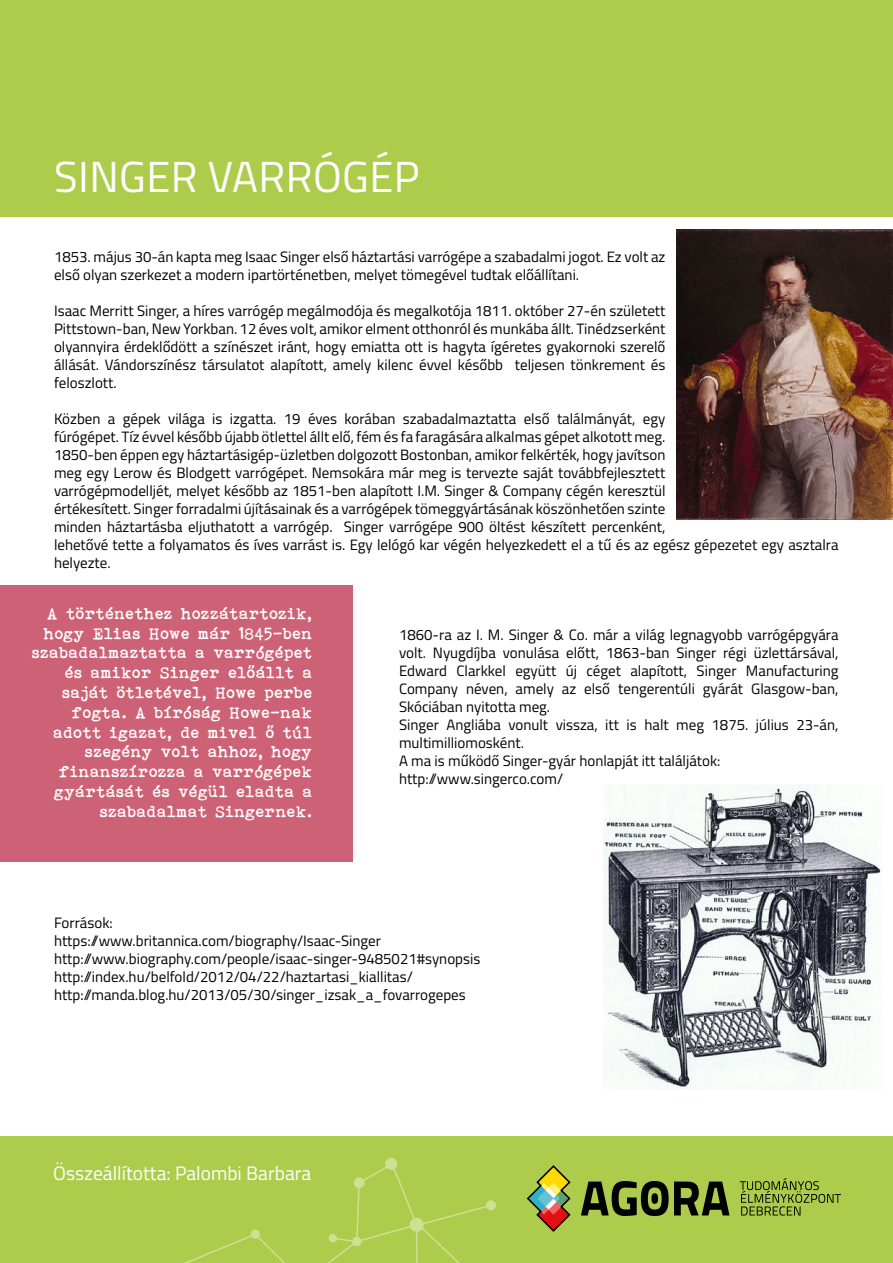
<style>
.page{position:relative;width:893px;height:1263px;background:#fff}
.page>*{position:absolute;margin:0;border:0;box-sizing:border-box;transform-origin:0 0}
.t1{font:43.5px "Titillium";letter-spacing:.01em;color:#fff}
.t2{font:19.5px "Titillium";color:#fff}
.t3{font:16.5px/19.8px "Bohemian typewriter";color:#fff;text-align:right}
.t4{font:15px/18px "Titillium";color:#000}
</style>
<div class="page">
<div style="left:0;top:1136px;width:893px;height:127px;background:#aecc4b"></div>
<div style="left:386px;top:1158px;width:10px;height:11px;background:#cee092;border-radius:50%"></div>
<div style="left:385px;top:1158px;width:12px;height:12px;border:2px solid #fff;border-radius:50%"></div>
<div style="left:486px;top:1200px;width:10px;height:10px;border:2px solid #fff;border-radius:50%"></div>
<svg style="left:184px;top:1162px;width:309px;height:101px"></svg>
<svg style="left:526px;top:1165px;width:45px;height:67px"></svg>
<svg style="left:581px;top:1181px;width:148px;height:35px"></svg>
<div style="left:651px;top:1193px;width:7px;height:11px;background:#000;border-radius:50%"></div>
<svg style="left:740px;top:1178px;width:101px;height:37px"></svg>
<div style="left:0;top:585px;width:353px;height:276px;background:#cd6176"></div>
<div style="left:0;top:0;width:893px;height:217px;background:#aecc4b"></div>
<img style="left:676px;top:230px;width:217px;height:290px">
<img style="left:604px;top:785px;width:279px;height:304px">
<h1 class="t1" style="left:54px;top:145px;width:367px">SINGER VARRÓGÉP</h1>
<p class="t4" style="left:54px;top:247px;width:613px">1853. május 30-án kapta meg Isaac Singer első háztartási varrógépe a szabadalmi jogot. Ez volt az első olyan szerkezet a modern ipartörténetben, melyet tömegével tudtak előállítani.</p>
<p class="t4" style="left:54px;top:301px;width:613px;text-align:justify">Isaac Merritt Singer, a híres varrógép megálmodója és megalkotója 1811. október 27-én született Pittstown-ban, New Yorkban. 12 éves volt, amikor elment otthonról és munkába állt. Tinédzserként olyannyira érdeklődött a színészet iránt, hogy emiatta ott is hagyta ígéretes gyakornoki szerelő állását. Vándorszínész társulatot alapított, amely kilenc évvel később teljesen tönkrement és feloszlott.</p>
<p class="t4" style="left:54px;top:409px;width:786px">Közben a gépek világa is izgatta. 19 éves korában szabadalmaztatta első találmányát, egy<br>fúrógépet. Tíz évvel később újabb ötlettel állt elő, fém és fa faragására alkalmas gépet alkotott meg.<br>1850-ben éppen egy háztartásigép-üzletben dolgozott Bostonban, amikor felkérték, hogy javítson<br>meg egy Lerow és Blodgett varrógépet. Nemsokára már meg is tervezte saját továbbfejlesztett<br>varrógépmodelljét, melyet később az 1851-ben alapított I.M. Singer &amp; Company cégén keresztül<br>értékesített. Singer forradalmi újításainak és a varrógépek tömeggyártásának köszönhetően szinte<br>minden háztartásba eljuthatott a varrógép. Singer varrógépe 900 öltést készített percenként,<br>lehetővé tette a folyamatos és íves varrást is. Egy lelógó kar végén helyezkedett el a tű és az egész gépezetet egy asztalra helyezte.</p>
<p class="t3" style="left:32px;top:603px;width:282px">A történethez hozzátartozik, hogy Elias Howe már 1845-ben szabadalmaztatta a varrógépet és amikor Singer előállt a saját ötletével, Howe perbe fogta. A bíróság Howe-nak adott igazat, de mivel ő túl szegény volt ahhoz, hogy finanszírozza a varrógépek gyártását és végül eladta a szabadalmat Singernek.</p>
<p class="t4" style="left:399px;top:625px;width:441px">1860-ra az I. M. Singer &amp; Co. már a világ legnagyobb varrógépgyára volt. Nyugdíjba vonulása előtt, 1863-ban Singer régi üzlettársával, Edward Clarkkel együtt új céget alapított, Singer Manufacturing Company néven, amely az első tengerentúli gyárát Glasgow-ban, Skóciában nyitotta meg.<br>Singer Angliába vonult vissza, itt is halt meg 1875. július 23-án, multimilliomosként.<br>A ma is működő Singer-gyár honlapját itt találjátok: http://www.singerco.com/</p>
<p class="t4" style="left:54px;top:913px;width:428px">Források:<br>https://www.britannica.com/biography/Isaac-Singer http://www.biography.com/people/isaac-singer-9485021#synopsis http://index.hu/belfold/2012/04/22/haztartasi_kiallitas/ http://manda.blog.hu/2013/05/30/singer_izsak_a_fovarrogepes</p>
<h2 class="t2" style="left:53px;top:1159px;width:259px">Összeállította: Palombi Barbara</h2>
</div>
